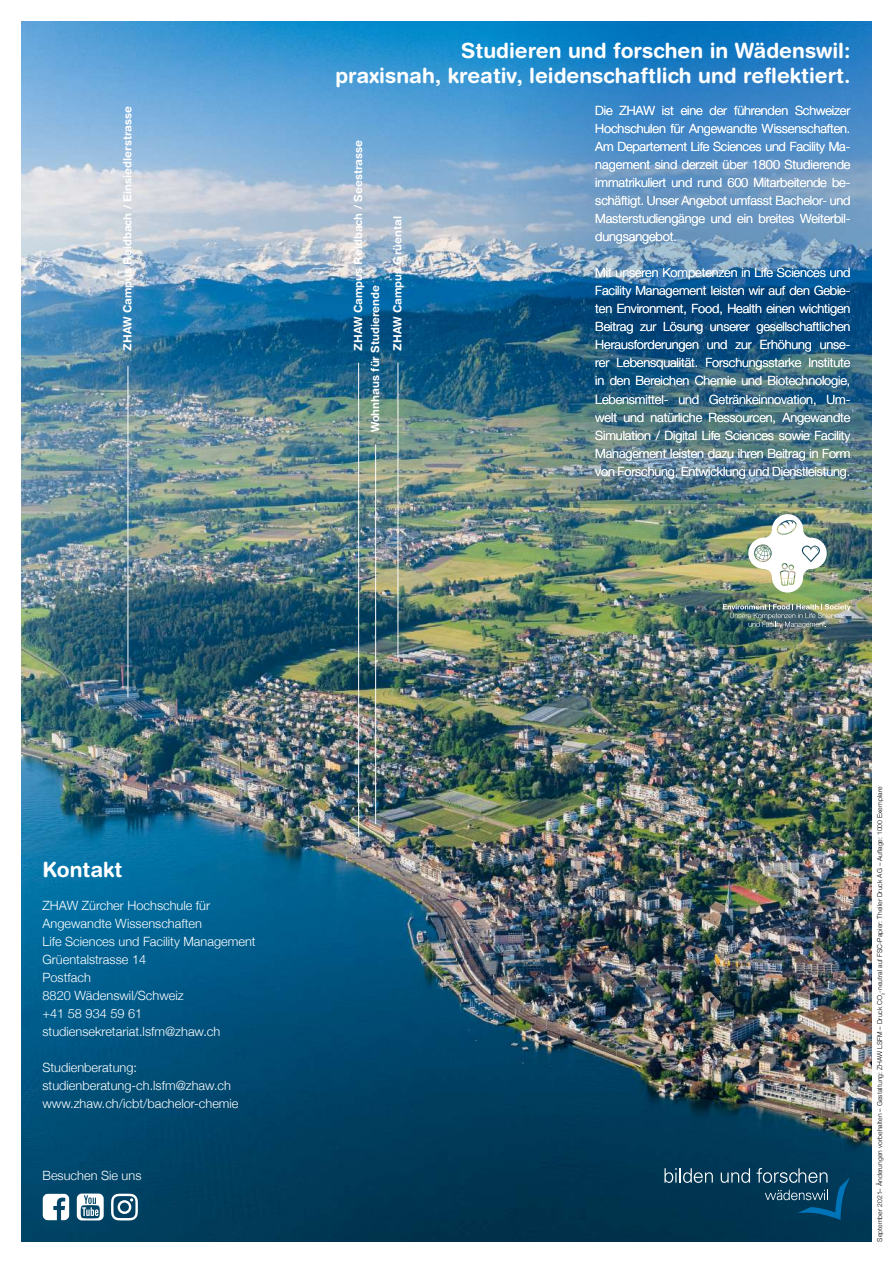
<style>
.page{position:relative;width:893px;height:1263px;background:#fff}
.page>*{position:absolute;margin:0;border:0;box-sizing:border-box;transform-origin:0 0}
.t1{font:700 21px/25.5px "Helvetica Rounded LT Std";color:#fff;text-align:right}
.t2{font:300 12.75px/18px "Helvetica Neue LT Pro";letter-spacing:-.01em;color:#fff;text-align:justify}
.t3{font:300 12.75px/18px "Helvetica Neue";color:#fff}
.t4{font:700 11.25px "Helvetica Rounded LT Std";color:#fff}
.t5{font:300 6.75px "Helvetica Neue";letter-spacing:.01em;color:#000}
</style>
<div class="page">
<img style="left:21px;top:21px;width:851px;height:1221px">
<hr style="left:128px;top:366px;width:1px;height:331px;background:#fff">
<hr style="left:358px;top:363px;width:1px;height:474px;background:#fff">
<hr style="left:398px;top:362px;width:1px;height:296px;background:#fff">
<svg style="left:43px;top:1193px;width:26px;height:27px"></svg>
<svg style="left:77px;top:1193px;width:27px;height:27px"></svg>
<svg style="left:111px;top:1194px;width:27px;height:26px"></svg>
<img style="left:319px;top:21px;width:553px;height:483px">
<img style="left:723px;top:604px;width:127px;height:24px">
<img style="left:748px;top:514px;width:79px;height:79px">
<svg style="left:664px;top:1168px;width:49px;height:15px"></svg>
<svg style="left:721px;top:1168px;width:29px;height:15px"></svg>
<svg style="left:757px;top:1168px;width:93px;height:52px;background:#144c6a"></svg>
<hr style="left:375px;top:444px;width:1px;height:380px;background:#fff">
<p class="t4" style="left:121px;top:351px;width:246px;rotate:-90deg">ZHAW Campus Reidbach / Einsiedlerstrasse</p>
<h1 class="t1" style="left:335px;top:37px;width:517px">Studieren und forschen in Wädenswil:<br>praxisnah, kreativ, leidenschaftlich und reflektiert.</h1>
<p class="t4" style="left:351px;top:351px;width:213px;rotate:-90deg">ZHAW Campus Reidbach / Seestrasse</p>
<p class="t4" style="left:368px;top:432px;width:149px;rotate:-90deg">Wohnhaus für Studierende</p>
<p class="t4" style="left:391px;top:351px;width:136px;rotate:-90deg">ZHAW Campus Grüental</p>
<p class="t2" style="left:595px;top:102px;width:257px">Die ZHAW ist eine der führenden Schweizer Hochschulen für Angewandte Wissenschaften.<br>Am Departement Life Sciences und Facility Ma&shy;nagement sind derzeit über 1800 Studierende immatrikuliert und rund 600 Mitarbeitende be&shy;schäftigt. Unser Angebot umfasst Bachelor- und Masterstudiengänge und ein breites Weiterbil&shy;dungsangebot.</p>
<p class="t2" style="left:595px;top:264px;width:257px">Mit unseren Kompetenzen in Life Sciences und Facility Management leisten wir auf den Gebie&shy;ten Environment, Food, Health einen wichtigen Beitrag zur Lösung unserer gesellschaftlichen Herausforderungen und zur Erhöhung unse&shy;rer Lebensqualität. Forschungsstarke Institute in den Bereichen Chemie und Biotechnologie, Lebensmittel- und Getränkeinnovation, Um&shy;welt und natürliche Ressourcen, Angewandte Simulation / Digital Life Sciences sowie Facility Management leisten dazu ihren Beitrag in Form von Forschung, Entwicklung und Dienstleistung.</p>
<h1 class="t1" style="left:43px;top:856px;width:81px">Kontakt</h1>
<p class="t3" style="left:43px;top:895px;width:215px">ZHAW Zürcher Hochschule für<br>Angewandte Wissenschaften<br>Life Sciences und Facility Management<br>Grüentalstrasse 14<br>Postfach<br>8820 Wädenswil/Schweiz<br>+41 58 934 59 61 studiensekretariat.lsfm@zhaw.ch</p>
<p class="t3" style="left:43px;top:1057px;width:198px">Studienberatung: studienberatung-ch.lsfm@zhaw.ch www.zhaw.ch/icbt/bachelor-chemie</p>
<p class="t3" style="left:43px;top:1165px;width:100px">Besuchen Sie uns</p>
<p class="t5" style="left:874px;top:1242px;width:456px;rotate:-90deg">September 2021– Änderungen vorbehalten – Gestaltung: ZHAW LSFM – Druck CO<sub>2</sub>-neutral auf FSC-Papier: Theiler Druck AG – Auflage: 1000 Exemplare</p>
</div>
